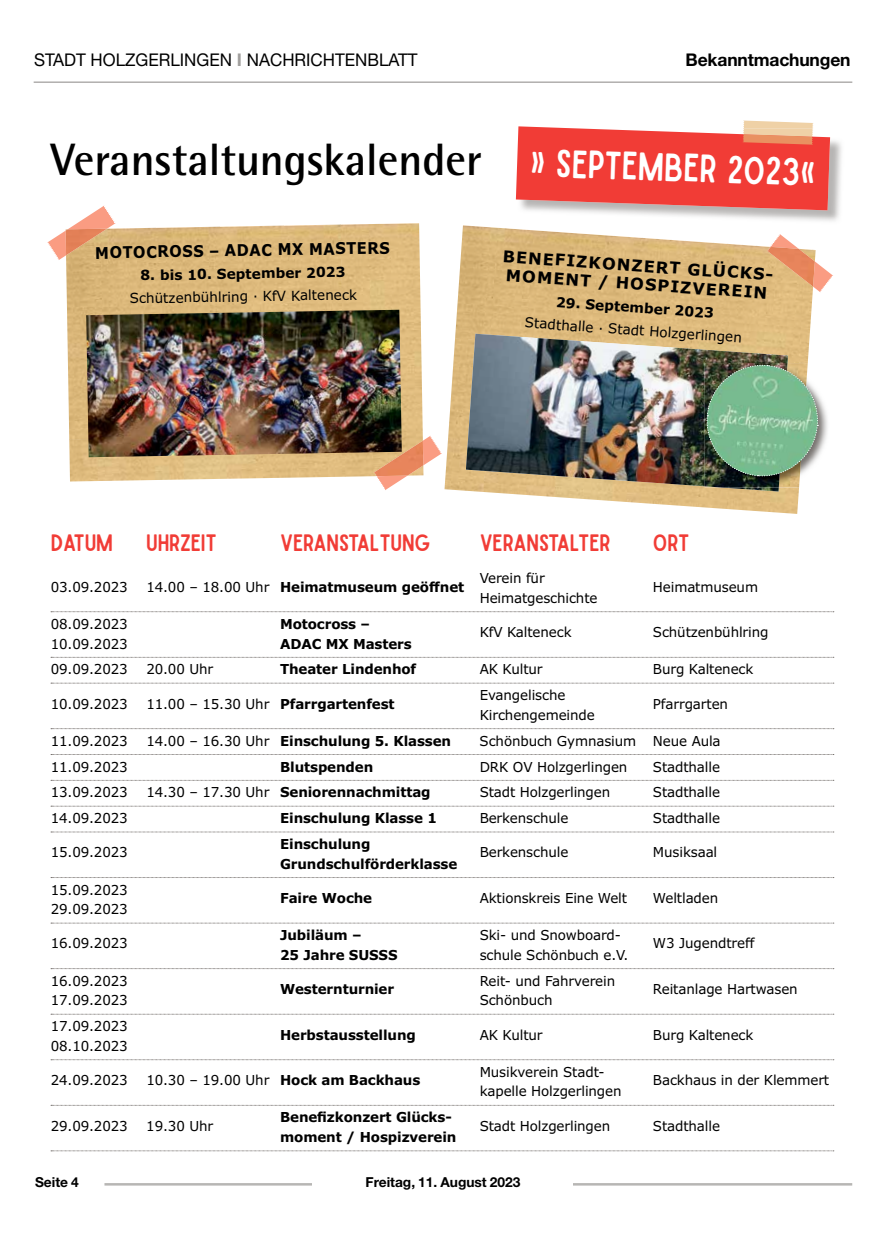
<style>
.page{position:relative;width:886px;height:1241px;background:#fff}
.page>*{position:absolute;margin:0;border:0;box-sizing:border-box;transform-origin:0 0}
.t1{font:700 45.38px "Rotis Semi Sans Std";color:#000}
.t2{font:37.75px "Sailors";color:#fff;scale:.92 1}
.t3{font:22.75px "Sailors";letter-spacing:-.01em;color:#f13c36}
.t4{font:17.5px "Helvetica Neue LT Std";color:#000}
.t5{font:700 17.5px "Helvetica Neue LT Std";letter-spacing:-.01em;color:#000}
.t6{font:700 16.12px/18.5px "Verdana";color:#000}
.t7{font:700 16.12px "Verdana";color:#000;scale:.91 1}
.t8{font:13.88px "Verdana";color:#000}
.t9{font:700 13.88px "Verdana";color:#000}
.t10{font:13.75px "Verdana";letter-spacing:-.01em;color:#000}
.t11{font:700 13.75px "Verdana";letter-spacing:-.01em;color:#000}
.t12{font:700 13.75px "Helvetica Neue LT Std";color:#000}
.s1{font-weight:700;color:#a19f9d}
.s2{font-weight:400}
.s3{font-weight:700}
</style>
<div class="page">
<hr style="left:104px;top:1182px;width:748px;height:3px;background:#b7b6b4">
<div style="left:313px;top:1176px;width:260px;height:18px;background:#fff"></div>
<hr style="left:34px;top:81px;width:818px;height:2px;background:#a19f9d">
<svg style="left:51px;top:611px;width:783px;height:1px"></svg>
<svg style="left:51px;top:657px;width:783px;height:1px"></svg>
<svg style="left:51px;top:682px;width:783px;height:1px"></svg>
<svg style="left:51px;top:728px;width:783px;height:1px"></svg>
<svg style="left:51px;top:754px;width:783px;height:1px"></svg>
<svg style="left:51px;top:780px;width:783px;height:1px"></svg>
<svg style="left:51px;top:805px;width:783px;height:1px"></svg>
<svg style="left:51px;top:831px;width:783px;height:1px"></svg>
<svg style="left:51px;top:877px;width:783px;height:1px"></svg>
<svg style="left:51px;top:922px;width:783px;height:1px"></svg>
<svg style="left:51px;top:968px;width:783px;height:1px"></svg>
<svg style="left:51px;top:1013px;width:783px;height:1px"></svg>
<svg style="left:51px;top:1059px;width:783px;height:1px"></svg>
<svg style="left:51px;top:1104px;width:783px;height:1px"></svg>
<svg style="left:51px;top:1150px;width:783px;height:1px"></svg>
<img style="left:530px;top:137px;width:312px;height:84px">
<svg style="left:516px;top:120px;width:314px;height:90px;background:#ef5e57"></svg>
<img style="left:66px;top:224px;width:274px;height:210px">
<img style="left:340px;top:223px;width:83px;height:253px">
<img style="left:69px;top:434px;width:276px;height:47px">
<img style="left:86px;top:310px;width:316px;height:147px">
<svg style="left:377px;top:435px;width:65px;height:55px"></svg>
<img style="left:374px;top:440px;width:49px;height:36px">
<svg style="left:47px;top:205px;width:69px;height:55px"></svg>
<img style="left:66px;top:228px;width:41px;height:27px">
<img style="left:455px;top:225px;width:358px;height:136px">
<img style="left:444px;top:338px;width:39px;height:154px">
<img style="left:788px;top:361px;width:20px;height:2px">
<img style="left:483px;top:487px;width:316px;height:27px">
<img style="left:466px;top:334px;width:322px;height:157px">
<svg style="left:770px;top:234px;width:63px;height:58px"></svg>
<img style="left:767px;top:247px;width:48px;height:39px">
<img style="left:820px;top:398px;width:8px;height:55px">
<img style="left:705px;top:478px;width:82px;height:9px">
<img style="left:704px;top:363px;width:116px;height:115px">
<p class="t4" style="left:34px;top:49px;width:385px">STADT HOLZGERLINGEN <span class="s1">I</span> NACHRICHTENBLATT</p>
<p class="t5" style="left:686px;top:49px;width:166px">Bekanntmachungen</p>
<h1 class="t1" style="left:51px;top:144px;width:432px">Veranstaltungskalender</h1>
<h2 class="t2" style="left:531px;top:141px;width:311px;rotate:2deg">» SEPTEMBER 2023«</h2>
<p class="t7" style="left:95px;top:243px;width:325px;rotate:-1deg">MOTOCROSS – ADAC MX MASTERS</p>
<p class="t9" style="left:140px;top:268px;width:207px;rotate:-1deg">8. bis 10. September 2023</p>
<p class="t8" style="left:130px;top:293px;width:229px;rotate:-1deg">Schützenbühlring · KfV Kalteneck</p>
<p class="t6" style="left:503px;top:248px;width:273px;rotate:4deg">BENEFIZKONZERT GLÜCKS-<br>MOMENT / HOSPIZVEREIN</p>
<p class="t9" style="left:556px;top:294px;width:160px;rotate:4deg">29. September 2023</p>
<p class="t8" style="left:525px;top:317px;width:219px;rotate:4deg">Stadthalle · Stadt Holzgerlingen</p>
<h3 class="t3" style="left:51px;top:529px;width:64px">DATUM</h3>
<h3 class="t3" style="left:146px;top:529px;width:72px">UHRZEIT</h3>
<h3 class="t3" style="left:280px;top:529px;width:152px">VERANSTALTUNG</h3>
<h3 class="t3" style="left:480px;top:529px;width:132px">VERANSTALTER</h3>
<h3 class="t3" style="left:653px;top:529px;width:38px">ORT</h3>
<p class="t10" style="left:51px;top:581px;width:79px">03.09.2023</p>
<p class="t11" style="left:146px;top:579px;width:319px"><span class="s2">14.00 – 18.00 Uhr</span> Heimatmuseum geöffnet</p>
<p class="t10" style="left:480px;top:572px;width:67px">Verein für</p>
<p class="t10" style="left:653px;top:581px;width:107px">Heimatmuseum</p>
<p class="t10" style="left:480px;top:592px;width:119px">Heimatgeschichte</p>
<p class="t10" style="left:51px;top:618px;width:79px">08.09.2023</p>
<p class="t11" style="left:280px;top:616px;width:92px">Motocross –</p>
<p class="t10" style="left:480px;top:626px;width:93px">KfV Kalteneck</p>
<p class="t10" style="left:653px;top:626px;width:117px">Schützenbühlring</p>
<p class="t10" style="left:51px;top:638px;width:79px">10.09.2023</p>
<p class="t11" style="left:280px;top:635px;width:133px">ADAC MX Masters</p>
<p class="t10" style="left:51px;top:663px;width:79px">09.09.2023</p>
<p class="t10" style="left:146px;top:663px;width:68px">20.00 Uhr</p>
<p class="t11" style="left:280px;top:661px;width:138px">Theater Lindenhof</p>
<p class="t10" style="left:480px;top:663px;width:64px">AK Kultur</p>
<p class="t10" style="left:653px;top:663px;width:102px">Burg Kalteneck</p>
<p class="t10" style="left:51px;top:698px;width:79px">10.09.2023</p>
<p class="t11" style="left:146px;top:696px;width:250px"><span class="s2">11.00 – 15.30 Uhr</span> Pfarrgartenfest</p>
<p class="t10" style="left:480px;top:689px;width:87px">Evangelische</p>
<p class="t10" style="left:653px;top:698px;width:77px">Pfarrgarten</p>
<p class="t10" style="left:480px;top:709px;width:117px">Kirchengemeinde</p>
<p class="t10" style="left:51px;top:735px;width:79px">11.09.2023</p>
<p class="t11" style="left:146px;top:733px;width:306px"><span class="s2">14.00 – 16.30 Uhr</span> Einschulung 5. Klassen</p>
<p class="t10" style="left:480px;top:735px;width:243px">Schönbuch Gymnasium Neue Aula</p>
<p class="t10" style="left:51px;top:761px;width:79px">11.09.2023</p>
<p class="t11" style="left:280px;top:759px;width:95px">Blutspenden</p>
<p class="t10" style="left:480px;top:761px;width:149px">DRK OV Holzgerlingen</p>
<p class="t10" style="left:653px;top:761px;width:69px">Stadthalle</p>
<p class="t10" style="left:51px;top:786px;width:79px">13.09.2023</p>
<p class="t11" style="left:146px;top:784px;width:286px"><span class="s2">14.30 – 17.30 Uhr</span> Seniorennachmittag</p>
<p class="t10" style="left:480px;top:786px;width:132px">Stadt Holzgerlingen</p>
<p class="t10" style="left:653px;top:786px;width:69px">Stadthalle</p>
<p class="t10" style="left:51px;top:812px;width:79px">14.09.2023</p>
<p class="t11" style="left:280px;top:810px;width:158px">Einschulung Klasse 1</p>
<p class="t10" style="left:480px;top:812px;width:90px">Berkenschule</p>
<p class="t10" style="left:653px;top:812px;width:69px">Stadthalle</p>
<p class="t10" style="left:51px;top:846px;width:79px">15.09.2023</p>
<p class="t11" style="left:280px;top:836px;width:92px">Einschulung</p>
<p class="t10" style="left:480px;top:846px;width:90px">Berkenschule</p>
<p class="t10" style="left:653px;top:846px;width:66px">Musiksaal</p>
<p class="t11" style="left:280px;top:856px;width:179px">Grundschulförderklasse</p>
<p class="t10" style="left:51px;top:883px;width:79px">15.09.2023</p>
<p class="t10" style="left:51px;top:903px;width:79px">29.09.2023</p>
<p class="t10" style="left:51px;top:937px;width:79px">16.09.2023</p>
<p class="t11" style="left:280px;top:890px;width:94px">Faire Woche</p>
<p class="t10" style="left:480px;top:892px;width:149px">Aktionskreis Eine Welt</p>
<p class="t10" style="left:653px;top:892px;width:67px">Weltladen</p>
<p class="t11" style="left:280px;top:927px;width:83px">Jubiläum –</p>
<p class="t10" style="left:480px;top:929px;width:143px">Ski- und Snowboard-</p>
<p class="t11" style="left:280px;top:947px;width:119px">25 Jahre SUSSS</p>
<p class="t10" style="left:480px;top:949px;width:150px">schule Schönbuch e.V.</p>
<p class="t10" style="left:653px;top:937px;width:103px">W3 Jugendtreff</p>
<p class="t10" style="left:480px;top:974px;width:137px">Reit- und Fahrverein</p>
<p class="t10" style="left:51px;top:974px;width:79px">16.09.2023</p>
<p class="t11" style="left:280px;top:981px;width:115px">Westernturnier</p>
<p class="t10" style="left:653px;top:983px;width:146px">Reitanlage Hartwasen</p>
<p class="t10" style="left:51px;top:994px;width:79px">17.09.2023</p>
<p class="t10" style="left:480px;top:994px;width:74px">Schönbuch</p>
<p class="t10" style="left:51px;top:1020px;width:79px">17.09.2023</p>
<p class="t11" style="left:280px;top:1026px;width:137px">Herbstausstellung</p>
<p class="t10" style="left:480px;top:1028px;width:64px">AK Kultur</p>
<p class="t10" style="left:653px;top:1028px;width:102px">Burg Kalteneck</p>
<p class="t10" style="left:51px;top:1040px;width:79px">08.10.2023</p>
<p class="t10" style="left:51px;top:1074px;width:79px">24.09.2023</p>
<p class="t10" style="left:146px;top:1074px;width:276px">10.30 – 19.00 Uhr <span class="s3">Hock am Backhaus</span></p>
<p class="t10" style="left:480px;top:1066px;width:127px">Musikverein Stadt-</p>
<p class="t10" style="left:653px;top:1074px;width:178px">Backhaus in der Klemmert</p>
<p class="t10" style="left:480px;top:1085px;width:143px">kapelle Holzgerlingen</p>
<p class="t10" style="left:51px;top:1119px;width:79px">29.09.2023</p>
<p class="t10" style="left:146px;top:1119px;width:68px">19.30 Uhr</p>
<p class="t11" style="left:280px;top:1109px;width:173px">Benefizkonzert Glücks-</p>
<p class="t11" style="left:280px;top:1129px;width:178px">moment / Hospizverein</p>
<p class="t10" style="left:480px;top:1119px;width:132px">Stadt Holzgerlingen</p>
<p class="t10" style="left:653px;top:1119px;width:69px">Stadthalle</p>
<p class="t12" style="left:35px;top:1173px;width:45px">Seite 4</p>
<p class="t12" style="left:365px;top:1173px;width:156px">Freitag, 11. August 2023</p>
</div>
